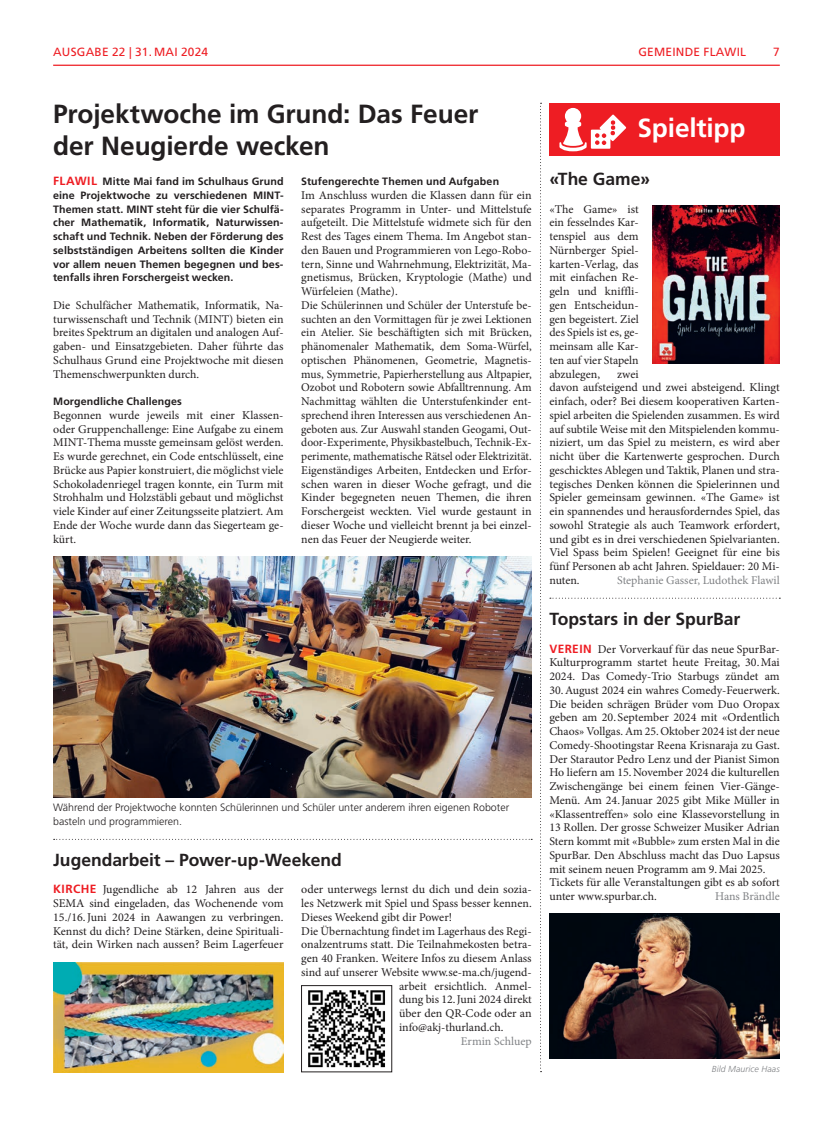
<style>
.page{position:relative;width:833px;height:1134px;background:#fff}
.page>*{position:absolute;margin:0;border:0;box-sizing:border-box;transform-origin:0 0}
.t1{font:700 26.25px/31.2px "Frutiger LT Std";letter-spacing:-.005em;color:#231f20}
.t2{font:700 26.25px "Frutiger LT Std";letter-spacing:-.005em;color:#fff}
.t3{font:700 17.5px "Frutiger LT Std";letter-spacing:-.005em;color:#231f20}
.t4{font:11.88px/13.8px "Minion Pro";color:#231f20;text-align:justify}
.t5{font:11.88px "Minion Pro";color:#808285}
.t6{font:11.88px "Frutiger LT Std";letter-spacing:.02em;color:#ee1d23}
.t7{font:700 10.62px/13.8px "Frutiger LT Std";letter-spacing:.01em;color:#231f20;text-align:justify}
.t8{font:300 10.62px/13.8px "Frutiger LT Std";color:#231f20}
.t9{font:italic 300 8.75px "Frutiger LT Std";letter-spacing:.01em;color:#808285}
.s1{font-size:11.88px;color:#ee1d23}
.s2{font-family:"Frutiger LT Std";font-weight:700;color:#ee1d23}
</style>
<div class="page">
<hr style="left:53px;top:65px;width:727px;height:1px;background:#ee1d23">
<svg style="left:540px;top:103px;width:1px;height:969px"></svg>
<svg style="left:54px;top:839px;width:478px;height:1px"></svg>
<svg style="left:550px;top:598px;width:230px;height:1px"></svg>
<div style="left:549px;top:103px;width:231px;height:53px;background:#ee1d23"></div>
<div style="left:565px;top:108px;width:16px;height:16px;background:#fff;border-radius:50%"></div>
<svg style="left:559px;top:114px;width:67px;height:37px"></svg>
<img style="left:653px;top:206px;width:127px;height:158px">
<img style="left:53px;top:556px;width:478px;height:241px">
<img style="left:308px;top:990px;width:77px;height:78px">
<div style="left:301px;top:985px;width:91px;height:87px;border:1px solid #231f20"></div>
<img style="left:53px;top:962px;width:230px;height:110px">
<img style="left:549px;top:914px;width:231px;height:144px">
<p class="t6" style="left:53px;top:45px;width:18px">AUSGABE</p>
<p class="t6" style="left:112px;top:45px;width:98px">22 | 31. MAI 2024</p>
<p class="t6" style="left:638px;top:45px;width:109px">GEMEINDE FLAWIL</p>
<p class="t6" style="left:773px;top:45px;width:8px">7</p>
<h1 class="t1" style="left:53px;top:99px;width:427px">Projektwoche im Grund: Das Feuer der Neugierde wecken</h1>
<p class="t7" style="left:53px;top:175px;width:232px"><span class="s1">FLAWIL</span> Mitte Mai fand im Schulhaus Grund eine Projektwoche zu verschiedenen MINT-Themen statt. MINT steht für die vier Schulfä&shy;cher Mathematik, Informatik, Naturwissen&shy;schaft und Technik. Neben der Förderung des selbstständigen Arbeitens sollten die Kinder vor allem neuen Themen begegnen und bes&shy;tenfalls ihren Forschergeist wecken.</p>
<p class="t4" style="left:53px;top:298px;width:232px">Die Schulfächer Mathematik, Informatik, Na&shy;turwissenschaft und Technik (MINT) bieten ein breites Spektrum an digitalen und analogen Auf&shy;gaben- und Einsatzgebieten. Daher führte das Schulhaus Grund eine Projektwoche mit diesen Themenschwerpunkten durch.</p>
<p class="t7" style="left:53px;top:395px;width:130px">Morgendliche Challenges</p>
<p class="t4" style="left:53px;top:408px;width:232px">Begonnen wurde jeweils mit einer Klassen&shy;oder Gruppenchallenge: Eine Aufgabe zu einem MINT-Thema musste gemeinsam gelöst werden.<br>Es wurde gerechnet, ein Code entschlüsselt, eine Brücke aus Papier konstruiert, die möglichst viele Schokoladenriegel tragen konnte, ein Turm mit Strohhalm und Holzstäbli gebaut und möglichst viele Kinder auf einer Zeitungsseite platziert. Am Ende der Woche wurde dann das Siegerteam ge&shy;kürt.</p>
<p class="t7" style="left:301px;top:175px;width:199px">Stufengerechte Themen und Aufgaben</p>
<p class="t4" style="left:301px;top:188px;width:232px;text-align:left">Im Anschluss wurden die Klassen dann für ein separates Programm in Unter- und Mittelstufe aufgeteilt. Die Mittelstufe widmete sich für den Rest des Tages einem Thema. Im Angebot stan&shy;den Bauen und Programmieren von Lego-Robo&shy;tern, Sinne und Wahrnehmung, Elektrizität, Ma&shy;gnetismus, Brücken, Kryptologie (Mathe) und Würfeleien (Mathe).<br>Die Schülerinnen und Schüler der Unterstufe be&shy;suchten an den Vormittagen für je zwei Lektionen ein Atelier. Sie beschäftigten sich mit Brücken, phänomenaler Mathematik, dem Soma-Würfel, optischen Phänomenen, Geometrie, Magnetis&shy;mus, Symmetrie, Papierherstellung aus Altpapier, Ozobot und Robotern sowie Abfalltrennung. Am Nachmittag wählten die Unterstufenkinder ent&shy;sprechend ihren Interessen aus verschiedenen An&shy;geboten aus. Zur Auswahl standen Geogami, Out&shy;door-Experimente, Physikbastelbuch, Technik-Ex&shy;perimente, mathematische Rätsel oder Elektrizität.<br>Eigenständiges Arbeiten, Entdecken und Erfor&shy;schen waren in dieser Woche gefragt, und die Kinder begegneten neuen Themen, die ihren Forschergeist weckten. Viel wurde gestaunt in dieser Woche und vielleicht brennt ja bei einzel&shy;nen das Feuer der Neugierde weiter.</p>
<p class="t8" style="left:53px;top:800px;width:457px">Während der Projektwoche konnten Schülerinnen und Schüler unter anderem ihren eigenen Roboter basteln und programmieren.</p>
<h2 class="t3" style="left:53px;top:849px;width:290px">Jugendarbeit – Power-up-Weekend</h2>
<p class="t4" style="left:53px;top:883px;width:232px"><span class="s2">KIRCHE</span> Jugendliche ab 12 Jahren aus der SEMA sind eingeladen, das Wochenende vom 15./16.Juni 2024 in Aawangen zu verbringen.<br>Kennst du dich? Deine Stärken, deine Spirituali&shy;tät, dein Wirken nach aussen? Beim Lagerfeuer</p>
<p class="t4" style="left:301px;top:883px;width:232px">oder unterwegs lernst du dich und dein sozia-</p>
<p class="t4" style="left:301px;top:896px;width:232px">les Netzwerk mit Spiel und Spass besser kennen.</p>
<p class="t4" style="left:301px;top:910px;width:152px">Dieses Weekend gibt dir Power!</p>
<p class="t4" style="left:301px;top:924px;width:232px">Die Übernachtung findet im Lagerhaus des Regi-</p>
<p class="t4" style="left:301px;top:938px;width:232px">onalzentrums statt. Die Teilnahmekosten betra-</p>
<p class="t4" style="left:301px;top:951px;width:232px">gen 40 Franken. Weitere Infos zu diesem Anlass</p>
<p class="t4" style="left:301px;top:965px;width:232px">sind auf unserer Website www.se-ma.ch/jugend-</p>
<p class="t4" style="left:399px;top:979px;width:134px">arbeit ersichtlich. Anmel-</p>
<p class="t4" style="left:399px;top:993px;width:134px">dung bis 12.Juni 2024 direkt</p>
<p class="t4" style="left:399px;top:1006px;width:134px">über den QR-Code oder an</p>
<p class="t4" style="left:399px;top:1020px;width:106px">info@akj-thurland.ch.</p>
<p class="t5" style="left:461px;top:1033px;width:72px">Ermin Schluep</p>
<h1 class="t2" style="left:637px;top:112px;width:110px">Spieltipp</h1>
<h2 class="t3" style="left:549px;top:169px;width:102px">«The Game»</h2>
<p class="t4" style="left:549px;top:202px;width:91px">«The Game» ist ein fesselndes Kar&shy;tenspiel aus dem Nürnberger Spiel&shy;karten-Verlag, das mit einfachen Re&shy;geln und kniffli&shy;gen Entscheidun&shy;gen begeistert. Ziel des Spiels ist es, ge&shy;meinsam alle Kar&shy;ten auf vier Stapeln abzulegen,</p>
<p class="t4" style="left:549px;top:367px;width:232px;text-align:left;text-indent:68px">zwei<br>davon aufsteigend und zwei absteigend. Klingt einfach, oder? Bei diesem kooperativen Karten&shy;spiel arbeiten die Spielenden zusammen. Es wird auf subtile Weise mit den Mitspielenden kommu&shy;niziert, um das Spiel zu meistern, es wird aber nicht über die Kartenwerte gesprochen. Durch geschicktes Ablegen und Taktik, Planen und stra&shy;tegisches Denken können die Spielerinnen und Spieler gemeinsam gewinnen. «The Game» ist ein spannendes und herausforderndes Spiel, das sowohl Strategie als auch Teamwork erfordert, und gibt es in drei verschiedenen Spielvarianten.<br>Viel Spass beim Spielen! Geeignet für eine bis fünf Personen ab acht Jahren. Spieldauer: 20 Mi&shy;nuten.</p>
<p class="t5" style="left:617px;top:572px;width:164px">Stephanie Gasser, Ludothek Flawil</p>
<h2 class="t3" style="left:549px;top:609px;width:192px">Topstars in der SpurBar</h2>
<p class="t4" style="left:549px;top:642px;width:232px;text-align:left"><span class="s2">VEREIN</span> Der Vorverkauf für das neue SpurBar-Kulturprogramm startet heute Freitag, 30.Mai 2024. Das Comedy-Trio Starbugs zündet am 30.August 2024 ein wahres Comedy-Feuerwerk.<br>Die beiden schrägen Brüder vom Duo Oropax geben am 20. September 2024 mit «Ordentlich Chaos» Vollgas. Am 25.Oktober 2024 ist der neue Comedy-Shootingstar Reena Krisnaraja zu Gast.<br>Der Starautor Pedro Lenz und der Pianist Simon Ho liefern am 15.November 2024 die kulturellen Zwischengänge bei einem feinen Vier-Gänge-Menü. Am 24.Januar 2025 gibt Mike Müller in «Klassentreffen» solo eine Klassevorstellung in 13 Rollen. Der grosse Schweizer Musiker Adrian Stern kommt mit «Bubble» zum ersten Mal in die SpurBar. Den Abschluss macht das Duo Lapsus mit seinem neuen Programm am 9.Mai 2025.<br>Tickets für alle Veranstaltungen gibt es ab sofort unter www.spurbar.ch.</p>
<p class="t5" style="left:715px;top:888px;width:66px">Hans Brändle</p>
<p class="t9" style="left:712px;top:1064px;width:70px">Bild Maurice Haas</p>
</div>
